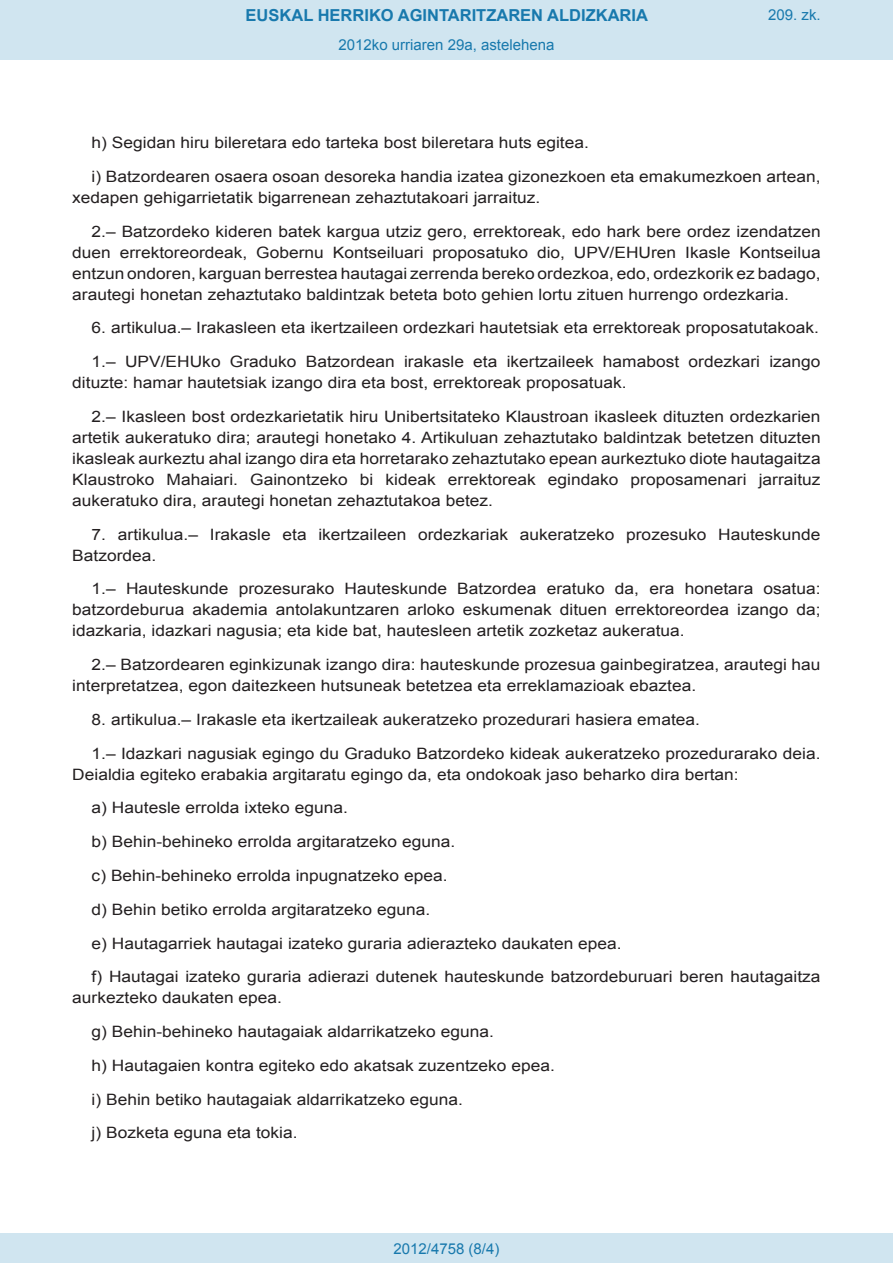
<style>
.page{position:relative;width:893px;height:1263px;background:#fff}
.page>*{position:absolute;margin:0;border:0;box-sizing:border-box;transform-origin:0 0}
.t1{font:700 16.5px "Arial";color:#1879ad}
.BOPVDetalle{font:15.6px/21px "Arial";color:#231f20;scale:1.11 1}
.Paginacion_Centro{font:15px "Arial";color:#1879ad}
</style>
<div class="page">
<div style="left:0;top:0;width:893px;height:60px;background:#d0e5f0"></div>
<div style="left:0;top:1233px;width:893px;height:30px;background:#d0e5f0"></div>
<p class="t1" style="left:246px;top:4px;width:404px">EUSKAL HERRIKO AGINTARITZAREN ALDIZKARIA</p>
<p class="Paginacion_Centro" style="left:338px;top:35px;width:217px">2012ko urriaren 29a, astelehena</p>
<p class="Paginacion_Centro" style="left:768px;top:5px;width:54px">209. zk.</p>
<p class="BOPVDetalle" style="left:92px;top:132px;width:449px">h) Segidan hiru bileretara edo tarteka bost bileretara huts egitea.</p>
<p class="BOPVDetalle" style="left:72px;top:166px;width:676px;text-indent:19px">i) Batzordearen osaera osoan desoreka handia izatea gizonezkoen eta emakumezkoen artean, xedapen gehigarrietatik bigarrenean zehaztutakoari jarraituz.</p>
<p class="BOPVDetalle" style="left:72px;top:221px;width:676px;text-align:justify;text-indent:19px">2.– Batzordeko kideren batek kargua utziz gero, errektoreak, edo hark bere ordez izendatzen duen errektoreordeak, Gobernu Kontseiluari proposatuko dio, UPV/EHUren Ikasle Kontseilua entzun ondoren, karguan berrestea hautagai zerrenda bereko ordezkoa, edo, ordezkorik ez badago, arautegi honetan zehaztutako baldintzak beteta boto gehien lortu zituen hurrengo ordezkaria.</p>
<p class="BOPVDetalle" style="left:92px;top:318px;width:657px">6. artikulua.– Irakasleen eta ikertzaileen ordezkari hautetsiak eta errektoreak proposatutakoak.</p>
<p class="BOPVDetalle" style="left:72px;top:351px;width:676px;text-indent:19px">1.– UPV/EHUko Graduko Batzordean irakasle eta ikertzaileek hamabost ordezkari izango dituzte: hamar hautetsiak izango dira eta bost, errektoreak proposatuak.</p>
<p class="BOPVDetalle" style="left:72px;top:406px;width:676px;text-align:justify;text-indent:19px">2.– Ikasleen bost ordezkarietatik hiru Unibertsitateko Klaustroan ikasleek dituzten ordezkarien artetik aukeratuko dira; arautegi honetako 4. Artikuluan zehaztutako baldintzak betetzen dituzten ikasleak aurkeztu ahal izango dira eta horretarako zehaztutako epean aurkeztuko diote hautagaitza Klaustroko Mahaiari. Gainontzeko bi kideak errektoreak egindako proposamenari jarraituz aukeratuko dira, arautegi honetan zehaztutakoa betez.</p>
<p class="BOPVDetalle" style="left:72px;top:524px;width:676px;text-indent:19px">7. artikulua.– Irakasle eta ikertzaileen ordezkariak aukeratzeko prozesuko Hauteskunde<br>Batzordea.</p>
<p class="BOPVDetalle" style="left:72px;top:579px;width:676px;text-align:justify;text-indent:19px">1.– Hauteskunde prozesurako Hauteskunde Batzordea eratuko da, era honetara osatua: batzordeburua akademia antolakuntzaren arloko eskumenak dituen errektoreordea izango da; idazkaria, idazkari nagusia; eta kide bat, hautesleen artetik zozketaz aukeratua.</p>
<p class="BOPVDetalle" style="left:72px;top:654px;width:676px;text-indent:19px">2.– Batzordearen eginkizunak izango dira: hauteskunde prozesua gainbegiratzea, arautegi hau interpretatzea, egon daitezkeen hutsuneak betetzea eta erreklamazioak ebaztea.</p>
<p class="BOPVDetalle" style="left:92px;top:709px;width:550px">8. artikulua.– Irakasle eta ikertzaileak aukeratzeko prozedurari hasiera ematea.</p>
<p class="BOPVDetalle" style="left:72px;top:743px;width:676px;text-indent:19px">1.– Idazkari nagusiak egingo du Graduko Batzordeko kideak aukeratzeko prozedurarako deia.<br>Deialdia egiteko erabakia argitaratu egingo da, eta ondokoak jaso beharko dira bertan:</p>
<p class="BOPVDetalle" style="left:92px;top:798px;width:232px">a) Hautesle errolda ixteko eguna.</p>
<p class="BOPVDetalle" style="left:92px;top:831px;width:329px">b) Behin-behineko errolda argitaratzeko eguna.</p>
<p class="BOPVDetalle" style="left:92px;top:865px;width:322px">c) Behin-behineko errolda inpugnatzeko epea.</p>
<p class="BOPVDetalle" style="left:92px;top:899px;width:306px">d) Behin betiko errolda argitaratzeko eguna.</p>
<p class="BOPVDetalle" style="left:92px;top:933px;width:479px">e) Hautagarriek hautagai izateko guraria adierazteko daukaten epea.</p>
<p class="BOPVDetalle" style="left:72px;top:966px;width:676px;text-indent:19px">f) Hautagai izateko guraria adierazi dutenek hauteskunde batzordeburuari beren hautagaitza aurkezteko daukaten epea.</p>
<p class="BOPVDetalle" style="left:92px;top:1021px;width:364px">g) Behin-behineko hautagaiak aldarrikatzeko eguna.</p>
<p class="BOPVDetalle" style="left:92px;top:1055px;width:419px">h) Hautagaien kontra egiteko edo akatsak zuzentzeko epea.</p>
<p class="BOPVDetalle" style="left:92px;top:1089px;width:336px">i) Behin betiko hautagaiak aldarrikatzeko eguna.</p>
<p class="BOPVDetalle" style="left:92px;top:1122px;width:187px">j) Bozketa eguna eta tokia.</p>
<p class="Paginacion_Centro" style="left:393px;top:1238px;width:107px">2012/4758 (8/4)</p>
</div>
